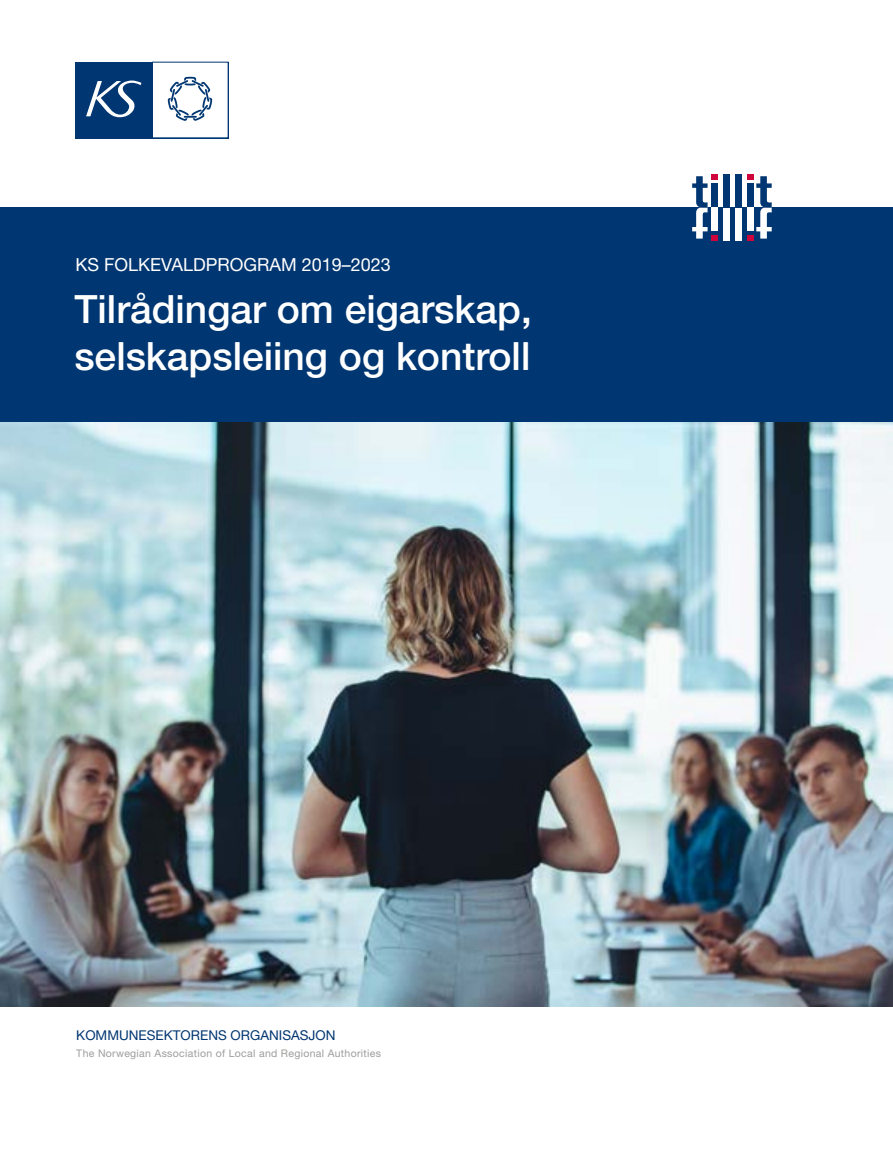
<style>
.page{position:relative;width:893px;height:1149px;background:#fff}
.page>*{position:absolute;margin:0;border:0;box-sizing:border-box;transform-origin:0 0}
.t1{font:500 39px/46.8px "Helvetica Neue LT Pro";color:#fff}
.t2{font:18px "Helvetica Neue LT Pro";color:#fff}
.t3{font:13.5px "Helvetica Neue LT Pro";color:#003671}
.t4{font:10.5px "Helvetica Neue LT Pro";letter-spacing:.03em;color:#9d9d9c}
</style>
<div class="page">
<img style="left:0;top:422px;width:893px;height:584px">
<div style="left:0;top:207px;width:893px;height:215px;background:#003671"></div>
<div style="left:76px;top:62px;width:76px;height:76px;background:#003671"></div>
<svg style="left:86px;top:80px;width:55px;height:37px"></svg>
<svg style="left:168px;top:77px;width:44px;height:44px"></svg>
<div style="left:723px;top:207px;width:6px;height:33px;background:#fff"></div>
<div style="left:735px;top:207px;width:6px;height:33px;background:#fff"></div>
<svg style="left:692px;top:174px;width:25px;height:66px"></svg>
<div style="left:723px;top:174px;width:6px;height:33px;background:#003671"></div>
<div style="left:711px;top:183px;width:6px;height:24px;background:#003671"></div>
<div style="left:735px;top:174px;width:6px;height:33px;background:#003671"></div>
<svg style="left:747px;top:174px;width:25px;height:66px"></svg>
<h2 class="t2" style="left:75px;top:253px;width:317px">KS FOLKEVALDPROGRAM 2019–2023</h2>
<h1 class="t1" style="left:74px;top:285px;width:459px">Tilrådingar om eigarskap, selskapsleiing og kontroll</h1>
<p class="t3" style="left:76px;top:1026px;width:261px">KOMMUNESEKTORENS ORGANISASJON</p>
<p class="t4" style="left:76px;top:1046px;width:306px">The Norwegian Association of Local and Regional Authorities</p>
</div>
